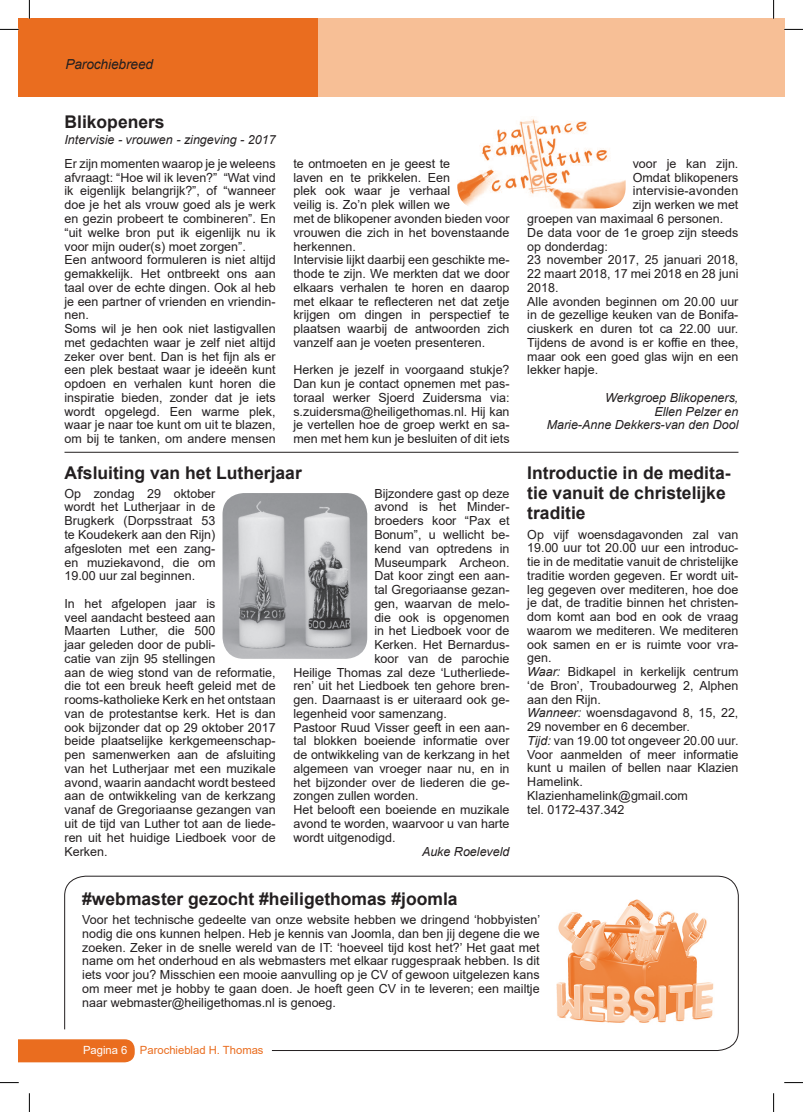
<style>
.page{position:relative;width:803px;height:1112px;background:#fff}
.page>*{position:absolute;margin:0;border:0;box-sizing:border-box;transform-origin:0 0}
.t1{font:700 17.5px/20px "Arial";color:#231f20}
.t2{font:italic 13.75px "Arial";letter-spacing:-.01em;color:#231f20}
.t3{font:12.5px/13.8px "Arial";color:#231f20}
.t4{font:italic 12.5px/13.8px "Arial";color:#231f20;text-align:right}
.t5{font:12.5px "Arial";letter-spacing:.02em;color:#231f20}
.t6{font:11.25px "Arial";color:#ea6d1f}
.s1{font-style:italic}
.s2{color:#fff}
</style>
<div class="page">
<div style="left:313px;top:19px;width:471px;height:78px;background:#f7bf96"></div>
<div style="left:19px;top:19px;width:299px;height:78px;background:#ea6d1f"></div>
<div style="left:19px;top:1039px;width:116px;height:23px;background:#ea6d1f"></div>
<img style="left:457px;top:118px;width:169px;height:90px">
<hr style="left:65px;top:452px;width:673px;height:1px;background:#231f20">
<img style="left:222px;top:493px;width:145px;height:165px">
<svg style="left:64px;top:875px;width:675px;height:175px"></svg>
<img style="left:553px;top:896px;width:164px;height:127px">
<svg style="left:0;top:29px;width:19px;height:1px"></svg>
<svg style="left:784px;top:29px;width:19px;height:1px"></svg>
<svg style="left:0;top:1082px;width:19px;height:1px"></svg>
<svg style="left:784px;top:1082px;width:19px;height:1px"></svg>
<svg style="left:29px;top:0;width:1px;height:19px"></svg>
<svg style="left:29px;top:1093px;width:1px;height:18px"></svg>
<svg style="left:773px;top:0;width:1px;height:19px"></svg>
<svg style="left:773px;top:1093px;width:1px;height:18px"></svg>
<p class="t2" style="left:65px;top:55px;width:89px">Parochiebreed</p>
<h1 class="t1" style="left:65px;top:112px;width:102px">Blikopeners</h1>
<p class="t4" style="left:65px;top:133px;width:213px">Intervisie - vrouwen - zingeving - 2017</p>
<p class="t3" style="left:65px;top:156px;width:213px">Er zijn momenten waarop je je weleens afvraagt: “Hoe wil ik leven?” “Wat vind ik eigenlijk belangrijk?”, of “wanneer doe je het als vrouw goed als je werk en gezin probeert te combineren”. En “uit welke bron put ik eigenlijk nu ik voor mijn ouder(s) moet zorgen”.<br>Een antwoord formuleren is niet altijd gemakkelijk. Het ontbreekt ons aan taal over de echte dingen. Ook al heb je een partner of vrienden en vriendin&shy;nen.<br>Soms wil je hen ook niet lastigvallen met gedachten waar je zelf niet altijd zeker over bent. Dan is het fijn als er een plek bestaat waar je ideeën kunt opdoen en verhalen kunt horen die inspiratie bieden, zonder dat je iets wordt opgelegd. Een warme plek, waar je naar toe kunt om uit te blazen, om bij te tanken, om andere mensen</p>
<p class="t3" style="left:293px;top:156px;width:218px">te ontmoeten en je geest te<br>laven en te prikkelen. Een<br>plek ook waar je verhaal<br>veilig is. Zo’n plek willen we<br>met de blikopener avonden bieden voor vrouwen die zich in het bovenstaande herkennen.<br>Intervisie lijkt daarbij een geschikte me&shy;thode te zijn. We merkten dat we door elkaars verhalen te horen en daarop met elkaar te reflecteren net dat zetje krijgen om dingen in perspectief te plaatsen waarbij de antwoorden zich vanzelf aan je voeten presenteren.</p>
<p class="t3" style="left:293px;top:363px;width:218px;text-align:justify">Herken je jezelf in voorgaand stukje?<br>Dan kun je contact opnemen met pas&shy;toraal werker Sjoerd Zuidersma via: s.zuidersma@heiligethomas.nl. Hij kan je vertellen hoe de groep werkt en sa&shy;men met hem kun je besluiten of dit iets</p>
<p class="t3" style="left:633px;top:156px;width:107px">voor je kan zijn.</p>
<p class="t3" style="left:633px;top:170px;width:107px">Omdat blikopeners</p>
<p class="t5" style="left:633px;top:182px;width:107px">intervisie-avonden</p>
<p class="t3" style="left:633px;top:198px;width:107px">zijn werken we met</p>
<p class="t3" style="left:527px;top:211px;width:197px">groepen van maximaal 6 personen.</p>
<p class="t3" style="left:527px;top:225px;width:213px">De data voor de 1e groep zijn steeds</p>
<p class="t3" style="left:527px;top:239px;width:82px">op donderdag:</p>
<p class="t3" style="left:527px;top:253px;width:213px">23 november 2017, 25 januari 2018,</p>
<p class="t3" style="left:527px;top:266px;width:213px">22 maart 2018, 17 mei 2018 en 28 juni</p>
<p class="t3" style="left:527px;top:280px;width:33px">2018.</p>
<p class="t3" style="left:527px;top:294px;width:213px">Alle avonden beginnen om 20.00 uur</p>
<p class="t3" style="left:527px;top:308px;width:213px">in de gezellige keuken van de Bonifa-</p>
<p class="t3" style="left:527px;top:321px;width:213px">ciuskerk en duren tot ca 22.00 uur.</p>
<p class="t3" style="left:527px;top:335px;width:213px">Tijdens de avond is er koffie en thee,</p>
<p class="t3" style="left:527px;top:349px;width:213px">maar ook een goed glas wijn en een</p>
<p class="t3" style="left:527px;top:363px;width:72px">lekker hapje.</p>
<p class="t4" style="left:547px;top:390px;width:193px">Werkgroep Blikopeners,<br>Ellen Pelzer en<br>Marie-Anne Dekkers-van den Dool</p>
<h1 class="t1" style="left:65px;top:463px;width:239px">Afsluiting van het Lutherjaar</h1>
<h1 class="t1" style="left:527px;top:463px;width:205px">Introductie in de medita&shy;tie vanuit de christelijke traditie</h1>
<p class="t3" style="left:65px;top:486px;width:152px;text-align:justify">Op zondag 29 oktober wordt het Lutherjaar in de Brugkerk (Dorpsstraat 53 te Koudekerk aan den Rijn) afgesloten met een zang&shy;en muziekavond, die om 19.00 uur zal beginnen.</p>
<p class="t3" style="left:65px;top:596px;width:213px">In het afgelopen jaar is<br>veel aandacht besteed aan<br>Maarten Luther, die 500<br>jaar geleden door de publi-<br>catie van zijn 95 stellingen<br>aan de wieg stond van de reformatie, die tot een breuk heeft geleid met de rooms-katholieke Kerk en het ontstaan van de protestantse kerk. Het is dan ook bijzonder dat op 29 oktober 2017 beide plaatselijke kerkgemeenschap&shy;pen samenwerken aan de afsluiting van het Lutherjaar met een muzikale avond, waarin aandacht wordt besteed aan de ontwikkeling van de kerkzang vanaf de Gregoriaanse gezangen van uit de tijd van Luther tot aan de liede&shy;ren uit het huidige Liedboek voor de<br>Kerken.</p>
<p class="t3" style="left:374px;top:486px;width:137px">Bijzondere gast op deze</p>
<p class="t3" style="left:374px;top:500px;width:137px">avond is het Minder-</p>
<p class="t3" style="left:374px;top:513px;width:137px">broeders koor “Pax et</p>
<p class="t3" style="left:374px;top:527px;width:137px">Bonum”, u wellicht be-</p>
<p class="t3" style="left:374px;top:541px;width:137px">kend van optredens in</p>
<p class="t3" style="left:374px;top:555px;width:137px">Museumpark Archeon.</p>
<p class="t3" style="left:374px;top:568px;width:137px">Dat koor zingt een aan-</p>
<p class="t3" style="left:374px;top:582px;width:137px">tal Gregoriaanse gezan-</p>
<p class="t3" style="left:374px;top:596px;width:137px">gen, waarvan de melo-</p>
<p class="t3" style="left:374px;top:610px;width:137px">die ook is opgenomen</p>
<p class="t3" style="left:374px;top:623px;width:137px">in het Liedboek voor de</p>
<p class="t3" style="left:374px;top:637px;width:137px">Kerken. Het Bernardus-</p>
<p class="t3" style="left:374px;top:651px;width:137px">koor van de parochie</p>
<p class="t3" style="left:293px;top:665px;width:218px">Heilige Thomas zal deze ‘Lutherliede-</p>
<p class="t3" style="left:293px;top:678px;width:218px">ren’ uit het Liedboek ten gehore bren-</p>
<p class="t3" style="left:293px;top:692px;width:218px">gen. Daarnaast is er uiteraard ook ge-</p>
<p class="t3" style="left:293px;top:706px;width:155px">legenheid voor samenzang.</p>
<p class="t3" style="left:293px;top:720px;width:218px">Pastoor Ruud Visser geeft in een aan-</p>
<p class="t3" style="left:293px;top:733px;width:218px">tal blokken boeiende informatie over</p>
<p class="t3" style="left:293px;top:747px;width:218px">de ontwikkeling van de kerkzang in het</p>
<p class="t3" style="left:293px;top:761px;width:218px">algemeen van vroeger naar nu, en in</p>
<p class="t3" style="left:293px;top:775px;width:218px">het bijzonder over de liederen die ge-</p>
<p class="t3" style="left:293px;top:788px;width:127px">zongen zullen worden.</p>
<p class="t3" style="left:293px;top:802px;width:218px">Het belooft een boeiende en muzikale</p>
<p class="t3" style="left:293px;top:816px;width:218px">avond te worden, waarvoor u van harte</p>
<p class="t3" style="left:293px;top:830px;width:104px">wordt uitgenodigd.</p>
<p class="t4" style="left:422px;top:844px;width:89px">Auke Roeleveld</p>
<p class="t3" style="left:527px;top:527px;width:213px">Op vijf woensdagavonden zal van<br>19.00 uur tot 20.00 uur een introduc&shy;tie in de meditatie vanuit de christelijke traditie worden gegeven. Er wordt uit&shy;leg gegeven over mediteren, hoe doe je dat, de traditie binnen het christen&shy;dom komt aan bod en ook de vraag waarom we mediteren. We mediteren ook samen en er is ruimte voor vra&shy;gen.<br><span class="s1">Waar:</span> Bidkapel in kerkelijk centrum ‘de Bron’, Troubadourweg 2, Alphen aan den Rijn.<br><span class="s1">Wanneer:</span> woensdagavond 8, 15, 22,<br>29 november en 6 december.<br><span class="s1">Tijd:</span> van 19.00 tot ongeveer 20.00 uur.<br>Voor aanmelden of meer informatie kunt u mailen of bellen naar Klazien<br>Hamelink.<br>Klazienhamelink@gmail.com<br>tel. 0172-437.342</p>
<h1 class="t1" style="left:82px;top:889px;width:377px">#webmaster gezocht #heiligethomas #joomla</h1>
<p class="t3" style="left:82px;top:912px;width:459px;text-align:justify">Voor het technische gedeelte van onze website hebben we dringend ‘hobbyisten’ nodig die ons kunnen helpen. Heb je kennis van Joomla, dan ben jij degene die we zoeken. Zeker in de snelle wereld van de IT: ‘hoeveel tijd kost het?’ Het gaat met name om het onderhoud en als webmasters met elkaar ruggespraak hebben. Is dit iets voor jou? Misschien een mooie aanvulling op je CV of gewoon uitgelezen kans om meer met je hobby te gaan doen. Je hoeft geen CV in te leveren; een mailtje naar webmaster@heiligethomas.nl is genoeg.</p>
<p class="t6" style="left:83px;top:1042px;width:182px"><span class="s2">Pagina 6</span> Parochieblad H. Thomas</p>
</div>
